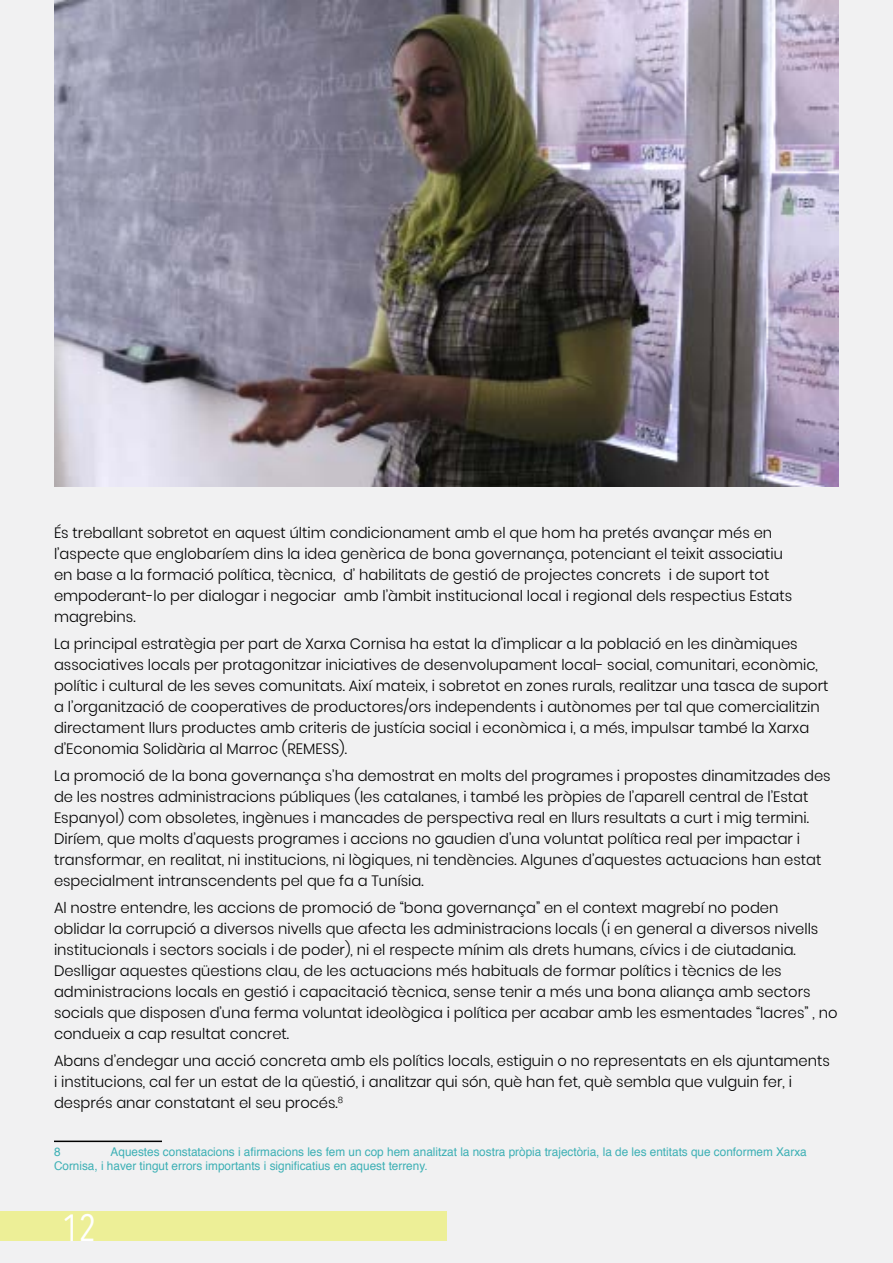
<style>
.page{position:relative;width:893px;height:1263px;background:#f1f1f2}
.page>*{position:absolute;margin:0;border:0;box-sizing:border-box;transform-origin:0 0}
.t1{font:37.8px "Avenir Next Condensed";color:#fff}
.t2{font:300 15px/21px "Poppins";color:#000}
.t3{font:12px/14.4px "Helvetica";color:#3db0b5}
</style>
<div class="page">
<div style="left:0;top:1211px;width:446px;height:29px;background:#edef97"></div>
<hr style="left:54px;top:1140px;width:108px;height:2px;background:#000">
<img style="left:54px;top:0;width:785px;height:486px">
<p class="t2" style="left:54px;top:522px;width:740px">És treballant sobretot en aquest últim condicionament amb el que hom ha pretés avançar més en l’aspecte que englobaríem dins la idea genèrica de bona governança, potenciant el teixit associatiu en base a la formació política, tècnica, d’ habilitats de gestió de projectes concrets i de suport tot empoderant-lo per dialogar i negociar amb l’àmbit institucional local i regional dels respectius Estats magrebins.</p>
<p class="t2" style="left:54px;top:633px;width:776px">La principal estratègia per part de Xarxa Cornisa ha estat la d’implicar a la població en les dinàmiques associatives locals per protagonitzar iniciatives de desenvolupament local- social, comunitari, econòmic, polític i cultural de les seves comunitats. Així mateix, i sobretot en zones rurals, realitzar una tasca de suport a l’organització de cooperatives de productores/ors independents i autònomes per tal que comercialitzin directament llurs productes amb criteris de justícia social i econòmica i, a més, impulsar també la Xarxa d’Economia Solidària al Marroc (REMESS).</p>
<p class="t2" style="left:54px;top:765px;width:778px">La promoció de la bona governança s’ha demostrat en molts del programes i propostes dinamitzades des de les nostres administracions públiques (les catalanes, i també les pròpies de l’aparell central de l’Estat Espanyol) com obsoletes, ingènues i mancades de perspectiva real en llurs resultats a curt i mig termini.<br>Diríem, que molts d’aquests programes i accions no gaudien d’una voluntat política real per impactar i transformar, en realitat, ni institucions, ni lògiques, ni tendències. Algunes d’aquestes actuacions han estat especialment intranscendents pel que fa a Tunísia.</p>
<p class="t2" style="left:54px;top:897px;width:785px">Al nostre entendre, les accions de promoció de “bona governança” en el context magrebí no poden<br>oblidar la corrupció a diversos nivells que afecta les administracions locals (i en general a diversos nivells institucionals i sectors socials i de poder), ni el respecte mínim als drets humans, cívics i de ciutadania.<br>Deslligar aquestes qüestions clau, de les actuacions més habituals de formar polítics i tècnics de les administracions locals en gestió i capacitació tècnica, sense tenir a més una bona aliança amb sectors socials que disposen d’una ferma voluntat ideològica i política per acabar amb les esmentades “lacres” , no condueix a cap resultat concret.</p>
<p class="t2" style="left:54px;top:1050px;width:777px">Abans d’endegar una acció concreta amb els polítics locals, estiguin o no representats en els ajuntaments i institucions, cal fer un estat de la qüestió, i analitzar qui són, què han fet, què sembla que vulguin fer, i després anar constatant el seu procés.<sup>8</sup></p>
<p class="t3" style="left:54px;top:1145px;width:8px">8</p>
<p class="t3" style="left:54px;top:1145px;width:754px;text-indent:57px">Aquestes constatacions i afirmacions les fem un cop hem analitzat la nostra pròpia trajectòria, la de les entitats que conformem Xarxa<br>Cornisa, i haver tingut errors importants i significatius en aquest terreny.</p>
<h1 class="t1" style="left:62px;top:1195px;width:36px">12</h1>
</div>
